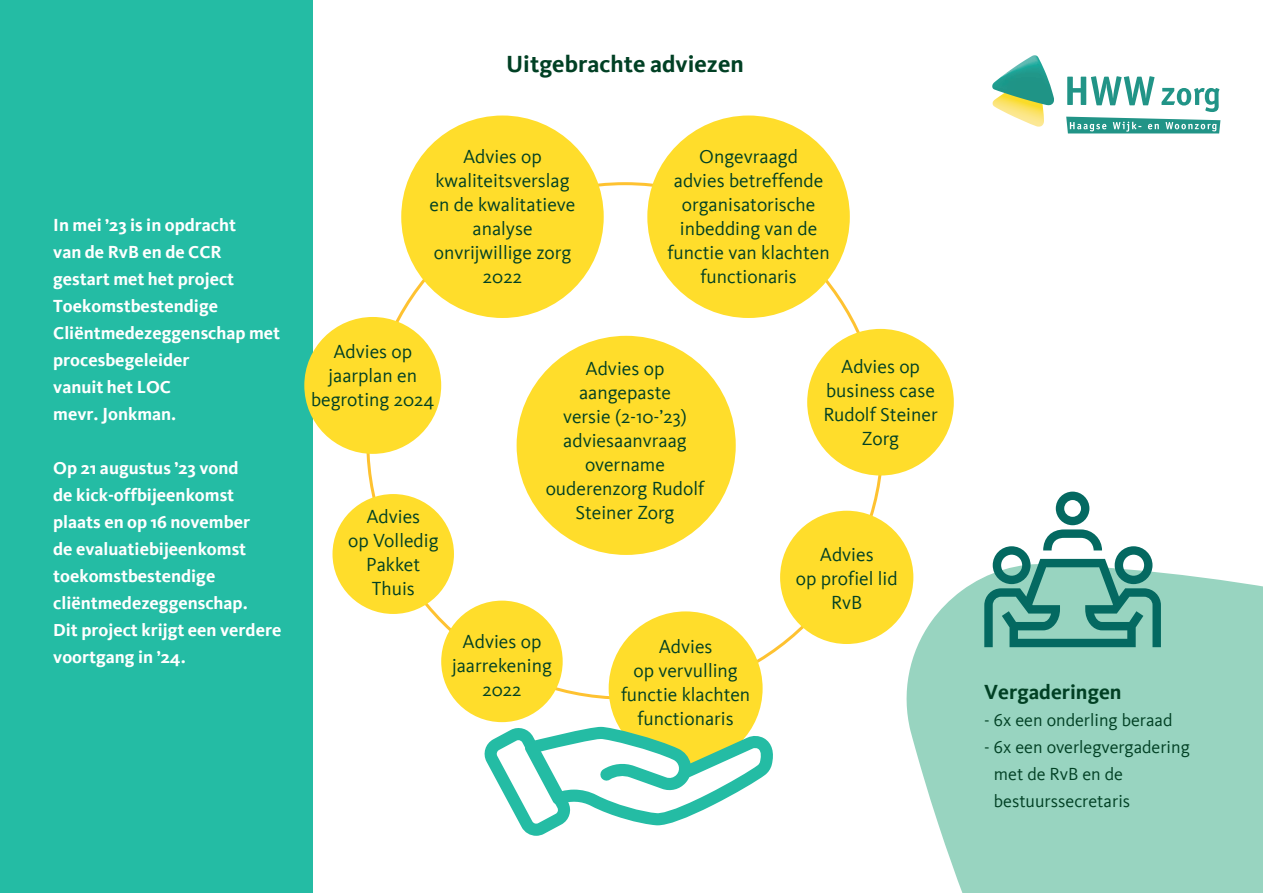
<style>
.page{position:relative;width:1263px;height:893px;background:#fff}
.page>*{position:absolute;margin:0;border:0;box-sizing:border-box;transform-origin:0 0}
.t1{font:700 24px "Kievit";color:#014024}
.t2{font:700 21px "Kievit";color:#014024}
.t3{font:19.5px/24px "Kievit";color:#014024;text-align:center}
.t4{font:700 18px/27px "Kievit";color:#fff}
.t5{font:18px/27px "Kievit";color:#014024}
</style>
<div class="page">
<div style="left:1px;top:0;width:312px;height:893px;background:#24bca4"></div>
<svg style="left:901px;top:564px;width:362px;height:329px;background:#a3d8c6"></svg>
<svg style="left:992px;top:55px;width:62px;height:72px"></svg>
<svg style="left:1066px;top:76px;width:154px;height:57px"></svg>
<svg style="left:984px;top:492px;width:177px;height:155px"></svg>
<div style="left:441px;top:601px;width:122px;height:121px;background:#ffdd2b;border-radius:50%"></div>
<div style="left:332px;top:494px;width:122px;height:120px;background:#ffdd2b;border-radius:50%"></div>
<div style="left:780px;top:511px;width:133px;height:133px;background:#ffdd2b;border-radius:50%"></div>
<div style="left:304px;top:317px;width:137px;height:137px;background:#ffdd2b;border-radius:50%"></div>
<div style="left:609px;top:611px;width:154px;height:154px;background:#ffdd2b;border-radius:50%"></div>
<div style="left:807px;top:329px;width:147px;height:146px;background:#ffdd2b;border-radius:50%"></div>
<div style="left:401px;top:116px;width:203px;height:202px;background:#ffdd2b;border-radius:50%"></div>
<div style="left:517px;top:336px;width:219px;height:219px;background:#ffdd2b;border-radius:50%"></div>
<div style="left:647px;top:116px;width:203px;height:202px;background:#ffdd2b;border-radius:50%"></div>
<svg style="left:484px;top:726px;width:289px;height:110px"></svg>
<p class="t4" style="left:53px;top:212px;width:228px">In mei ’23 is in opdracht<br>van de RvB en de CCR gestart met het project<br>Toekomstbestendige<br>Cliëntmedezeggenschap met procesbegeleider<br>vanuit het LOC<br>mevr. Jonkman.</p>
<p class="t4" style="left:53px;top:455px;width:230px">Op 21 augustus ’23 vond<br>de kick-offbijeenkomst plaats en op 16 november<br>de evaluatiebijeenkomst toekomstbestendige cliëntmedezeggenschap.<br>Dit project krijgt een verdere voortgang in ’24.</p>
<p class="t1" style="left:506px;top:50px;width:239px">Uitgebrachte adviezen</p>
<p class="t3" style="left:430px;top:145px;width:147px">Advies op kwaliteitsverslag en de kwalitatieve analyse onvrijwillige zorg<br>2022</p>
<p class="t3" style="left:667px;top:145px;width:164px">Ongevraagd<br>advies betreffende organisatorische inbedding van de functie van klachten functionaris</p>
<p class="t3" style="left:311px;top:339px;width:125px">Advies op jaarplan en begroting 2024</p>
<p class="t3" style="left:348px;top:505px;width:92px">Advies<br>op Volledig<br>Pakket<br>Thuis</p>
<p class="t3" style="left:546px;top:356px;width:160px">Advies op aangepaste<br>versie (2-10-’23) adviesaanvraag overname ouderenzorg Rudolf<br>Steiner Zorg</p>
<p class="t3" style="left:452px;top:629px;width:101px">Advies op jaarrekening<br>2022</p>
<p class="t3" style="left:621px;top:635px;width:131px">Advies<br>op vervulling functie klachten functionaris</p>
<p class="t3" style="left:823px;top:355px;width:116px">Advies op business case<br>Rudolf Steiner<br>Zorg</p>
<p class="t3" style="left:796px;top:542px;width:103px">Advies<br>op profiel lid<br>RvB</p>
<p class="t2" style="left:984px;top:680px;width:139px">Vergaderingen</p>
<p class="t5" style="left:984px;top:707px;width:190px">- 6x een onderling beraad</p>
<p class="t5" style="left:994px;top:734px;width:197px;text-indent:-10px">- 6x een overlegvergadering met de RvB en de bestuurssecretaris</p>
</div>
